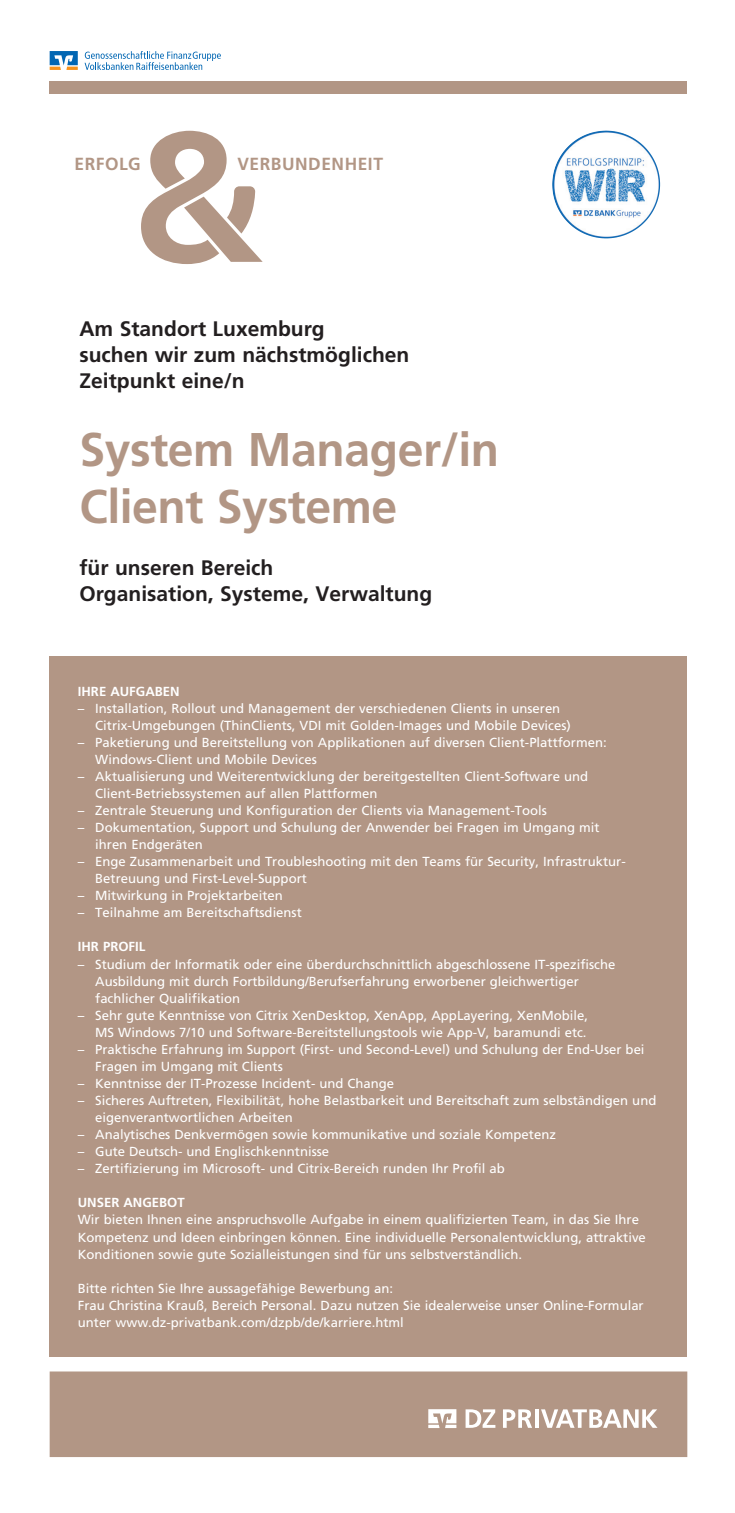
<style>
.page{position:relative;width:735px;height:1513px;background:#fff}
.page>*{position:absolute;margin:0;border:0;box-sizing:border-box;transform-origin:0 0}
.t1{font:700 47.25px/56.7px "Frutiger LT";letter-spacing:-.01em;color:#b29685}
.t2{font:700 21px/26.2px "Frutiger LT";color:#231f20}
.t3{font:700 17.5px "Frutiger DZPB";letter-spacing:.03em;color:#b29685}
.t4{font:13.12px/17.2px "Frutiger LT";color:#fff}
.t5{font:700 13.12px "Frutiger LT";color:#fff}
</style>
<div class="page">
<div style="left:50px;top:656px;width:637px;height:701px;background:#b29685"></div>
<div style="left:50px;top:1371px;width:637px;height:86px;background:#b29685"></div>
<svg style="left:465px;top:1409px;width:30px;height:19px"></svg>
<svg style="left:502px;top:1409px;width:30px;height:19px"></svg>
<svg style="left:534px;top:1409px;width:4px;height:19px"></svg>
<svg style="left:540px;top:1409px;width:117px;height:19px"></svg>
<svg style="left:428px;top:1409px;width:28px;height:19px"></svg>
<svg style="left:84px;top:51px;width:137px;height:19px"></svg>
<svg style="left:50px;top:51px;width:28px;height:19px"></svg>
<div style="left:50px;top:82px;width:637px;height:12px;background:#b29685"></div>
<svg style="left:141px;top:131px;width:121px;height:133px"></svg>
<img style="left:579px;top:131px;width:25px;height:7px">
<h3 class="t3" style="left:74px;top:154px;width:68px">ERFOLG</h3>
<h3 class="t3" style="left:237px;top:154px;width:147px">VERBUNDENHEIT</h3>
<h2 class="t2" style="left:79px;top:315px;width:331px">Am Standort Luxemburg<br>suchen wir zum nächstmöglichen<br>Zeitpunkt eine/n</h2>
<h1 class="t1" style="left:79px;top:421px;width:421px">System Manager/in<br>Client Systeme</h1>
<h2 class="t2" style="left:79px;top:555px;width:354px">für unseren Bereich<br>Organisation, Systeme, Verwaltung</h2>
<p class="t5" style="left:78px;top:683px;width:103px">IHRE AUFGABEN</p>
<p class="t4" style="left:95px;top:700px;width:477px;text-indent:-17px">– Installation, Rollout und Management der verschiedenen Clients in unseren<br>Citrix-Umgebungen (ThinClients, VDI mit Golden-Images und Mobile Devices)</p>
<p class="t4" style="left:95px;top:734px;width:512px;text-indent:-17px">– Paketierung und Bereitstellung von Applikationen auf diversen Client-Plattformen:<br>Windows-Client und Mobile Devices</p>
<p class="t4" style="left:95px;top:768px;width:494px;text-indent:-17px">– Aktualisierung und Weiterentwicklung der bereitgestellten Client-Software und<br>Client-Betriebssystemen auf allen Plattformen</p>
<p class="t4" style="left:78px;top:802px;width:470px">– Zentrale Steuerung und Konfiguration der Clients via Management-Tools</p>
<p class="t4" style="left:95px;top:819px;width:505px;text-indent:-17px">– Dokumentation, Support und Schulung der Anwender bei Fragen im Umgang mit ihren Endgeräten</p>
<p class="t4" style="left:95px;top:853px;width:531px;text-indent:-17px">– Enge Zusammenarbeit und Troubleshooting mit den Teams für Security, Infrastruktur-<br>Betreuung und First-Level-Support</p>
<p class="t4" style="left:78px;top:887px;width:206px">– Mitwirkung in Projektarbeiten</p>
<p class="t4" style="left:78px;top:904px;width:225px">– Teilnahme am Bereitschaftsdienst</p>
<p class="t5" style="left:78px;top:939px;width:69px">IHR PROFIL</p>
<p class="t4" style="left:95px;top:955px;width:521px;text-indent:-17px">– Studium der Informatik oder eine überdurchschnittlich abgeschlossene IT-spezifische<br>Ausbildung mit durch Fortbildung/Berufserfahrung erworbener gleichwertiger fachlicher Qualifikation</p>
<p class="t4" style="left:78px;top:1007px;width:511px;text-align:right">– Sehr gute Kenntnisse von Citrix XenDesktop, XenApp, AppLayering, XenMobile,<br>MS Windows 7/10 und Software-Bereitstellungstools wie App-V, baramundi etc.</p>
<p class="t4" style="left:95px;top:1041px;width:550px;text-indent:-17px">– Praktische Erfahrung im Support (First- und Second-Level) und Schulung der End-User bei<br>Fragen im Umgang mit Clients</p>
<p class="t4" style="left:78px;top:1075px;width:318px">– Kenntnisse der IT-Prozesse Incident- und Change</p>
<p class="t4" style="left:95px;top:1092px;width:562px;text-indent:-17px">– Sicheres Auftreten, Flexibilität, hohe Belastbarkeit und Bereitschaft zum selbständigen und eigenverantwortlichen Arbeiten</p>
<p class="t4" style="left:78px;top:1126px;width:479px">– Analytisches Denkvermögen sowie kommunikative und soziale Kompetenz</p>
<p class="t4" style="left:78px;top:1143px;width:253px">– Gute Deutsch- und Englischkenntnisse</p>
<p class="t4" style="left:78px;top:1160px;width:428px">– Zertifizierung im Microsoft- und Citrix-Bereich runden Ihr Profil ab</p>
<p class="t5" style="left:78px;top:1195px;width:108px">UNSER ANGEBOT</p>
<p class="t4" style="left:78px;top:1211px;width:569px">Wir bieten Ihnen eine anspruchsvolle Aufgabe in einem qualifizierten Team, in das Sie Ihre<br>Kompetenz und Ideen einbringen können. Eine individuelle Personalentwicklung, attraktive<br>Konditionen sowie gute Sozialleistungen sind für uns selbstverständlich.</p>
<p class="t4" style="left:78px;top:1280px;width:567px">Bitte richten Sie Ihre aussagefähige Bewerbung an:<br>Frau Christina Krauß, Bereich Personal. Dazu nutzen Sie idealerweise unser Online-Formular unter www.dz-privatbank.com/dzpb/de/karriere.html</p>
</div>
